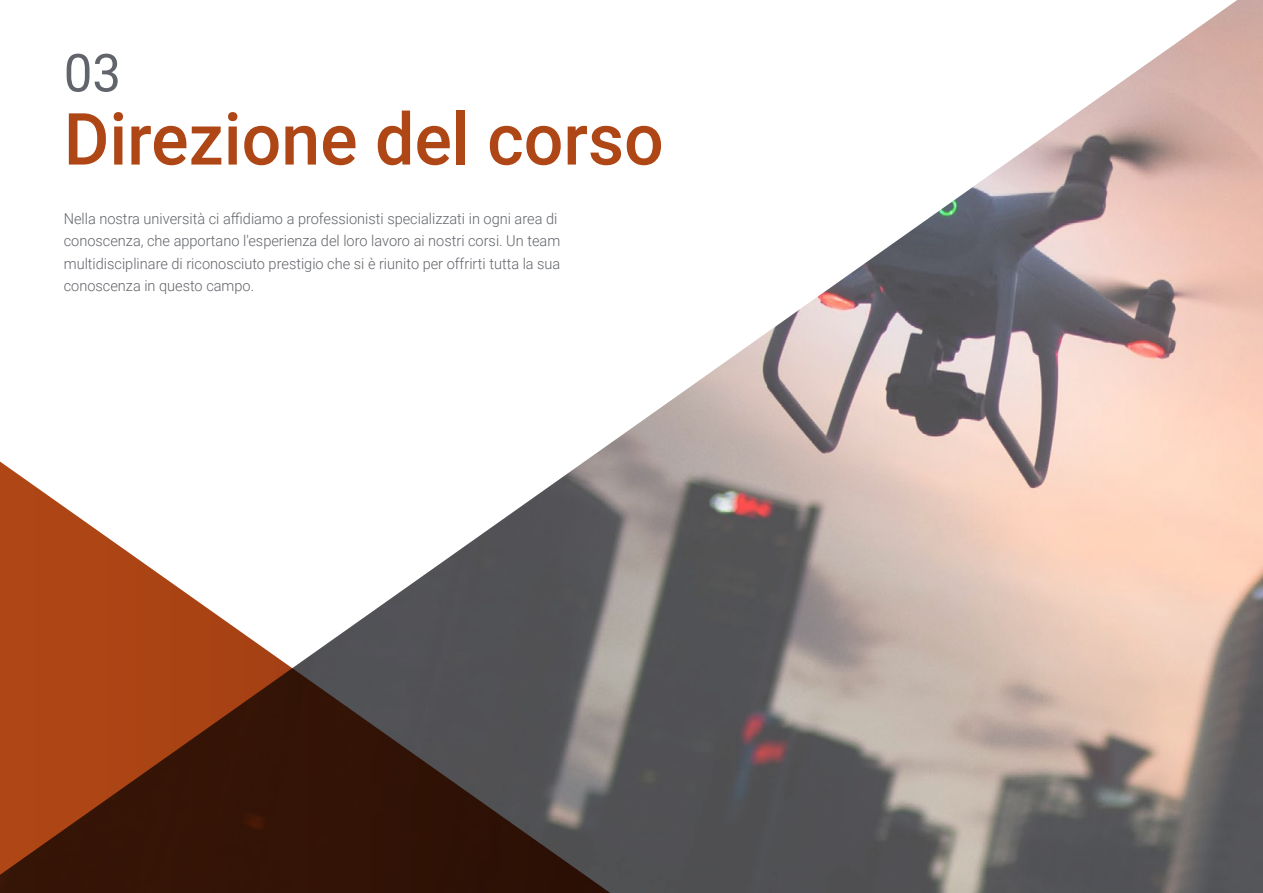
<style>
.page{position:relative;width:1263px;height:893px;background:#fff}
.page>*{position:absolute;margin:0;border:0;box-sizing:border-box;transform-origin:0 0}
.t1{font:500 72px "Roboto";color:#ae4615}
.t2{font:52.5px "Roboto";color:#61646a}
.t3{font:300 15px/22.5px "Roboto";color:#61646a}
</style>
<div class="page">
<img style="left:607px;top:0;width:656px;height:893px">
<svg style="left:0;top:446px;width:640px;height:447px"></svg>
<h2 class="t2" style="left:64px;top:36px;width:59px">03</h2>
<h1 class="t1" style="left:64px;top:89px;width:601px">Direzione del corso</h1>
<p class="t3" style="left:64px;top:207px;width:498px">Nella nostra università ci affidiamo a professionisti specializzati in ogni area di conoscenza, che apportano l'esperienza del loro lavoro ai nostri corsi. Un team multidisciplinare di riconosciuto prestigio che si è riunito per offrirti tutta la sua conoscenza in questo campo.</p>
</div>
